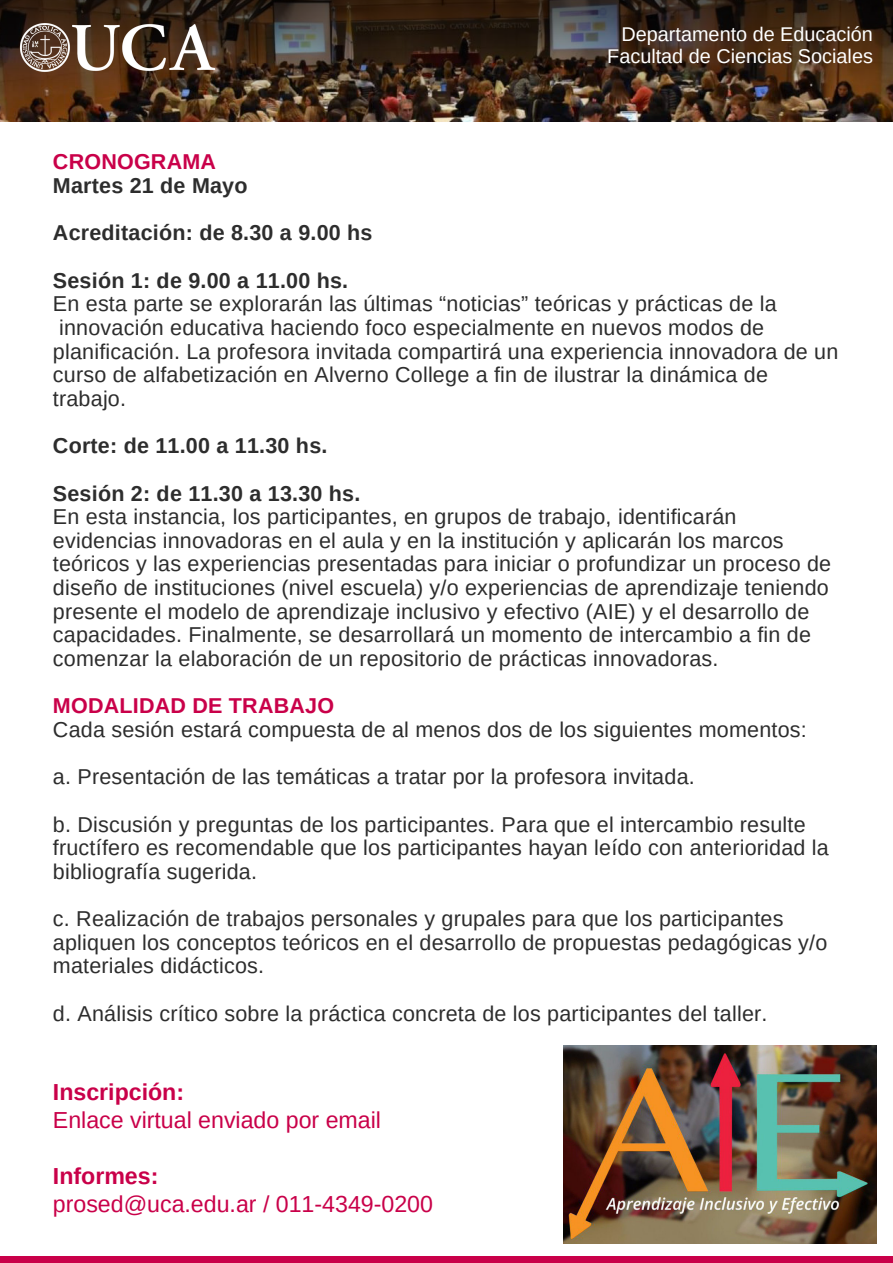
<style>
.page{position:relative;width:893px;height:1263px;background:#fff}
.page>*{position:absolute;margin:0;border:0;box-sizing:border-box;transform-origin:0 0}
.t1{font:23.25px "Arimo";color:#c90049}
.t2{font:700 23.25px "Arimo";color:#c90049}
.t3{font:21.45px/23.7px "Arimo";letter-spacing:.01em;color:#2d2d2d}
.t4{font:700 21.45px "Arimo";letter-spacing:.01em;color:#2d2d2d}
.t5{font:700 21.45px "Arimo";letter-spacing:.01em;color:#c90049}
.t6{font:19.8px/21.5px "Arimo";color:#fff;text-align:right}
</style>
<div class="page">
<div style="left:0;top:1257px;width:893px;height:6px;background:#c90049"></div>
<img style="left:0;top:0;width:893px;height:122px">
<img style="left:563px;top:1045px;width:313px;height:198px">
<img style="left:18px;top:18px;width:198px;height:59px">
<p class="t6" style="left:607px;top:24px;width:267px">Departamento de Educación<br>Facultad de Ciencias Sociales</p>
<p class="t5" style="left:53px;top:150px;width:165px">CRONOGRAMA</p>
<p class="t4" style="left:53px;top:174px;width:196px">Martes 21 de Mayo</p>
<p class="t4" style="left:53px;top:221px;width:321px">Acreditación: de 8.30 a 9.00 hs</p>
<p class="t4" style="left:53px;top:268px;width:297px">Sesión 1: de 9.00 a 11.00 hs.</p>
<p class="t3" style="left:53px;top:292px;width:787px">En esta parte se explorarán las últimas “noticias” teóricas y prácticas de la innovación educativa haciendo foco especialmente en nuevos modos de planificación. La profesora invitada compartirá una experiencia innovadora de un curso de alfabetización en Alverno College a fin de ilustrar la dinámica de trabajo.</p>
<p class="t4" style="left:53px;top:434px;width:276px">Corte: de 11.00 a 11.30 hs.</p>
<p class="t4" style="left:53px;top:481px;width:309px">Sesión 2: de 11.30 a 13.30 hs.</p>
<p class="t3" style="left:53px;top:505px;width:780px">En esta instancia, los participantes, en grupos de trabajo, identificarán evidencias innovadoras en el aula y en la institución y aplicarán los marcos teóricos y las experiencias presentadas para iniciar o profundizar un proceso de diseño de instituciones (nivel escuela) y/o experiencias de aprendizaje teniendo presente el modelo de aprendizaje inclusivo y efectivo (AIE) y el desarrollo de capacidades. Finalmente, se desarrollará un momento de intercambio a fin de comenzar la elaboración de un repositorio de prácticas innovadoras.</p>
<p class="t5" style="left:53px;top:694px;width:283px">MODALIDAD DE TRABAJO</p>
<p class="t3" style="left:53px;top:718px;width:755px">Cada sesión estará compuesta de al menos dos de los siguientes momentos:</p>
<p class="t3" style="left:53px;top:765px;width:643px">a. Presentación de las temáticas a tratar por la profesora invitada.</p>
<p class="t3" style="left:53px;top:812px;width:777px">b. Discusión y preguntas de los participantes. Para que el intercambio resulte fructífero es recomendable que los participantes hayan leído con anterioridad la bibliografía sugerida.</p>
<p class="t3" style="left:53px;top:907px;width:776px">c. Realización de trabajos personales y grupales para que los participantes apliquen los conceptos teóricos en el desarrollo de propuestas pedagógicas y/o materiales didácticos.</p>
<p class="t3" style="left:53px;top:1001px;width:716px">d. Análisis crítico sobre la práctica concreta de los participantes del taller.</p>
<p class="t2" style="left:53px;top:1079px;width:133px">Inscripción:</p>
<p class="t1" style="left:53px;top:1107px;width:330px">Enlace virtual enviado por email</p>
<p class="t2" style="left:53px;top:1163px;width:107px">Informes:</p>
<p class="t1" style="left:53px;top:1191px;width:382px">prosed@uca.edu.ar / 011-4349-0200</p>
</div>
